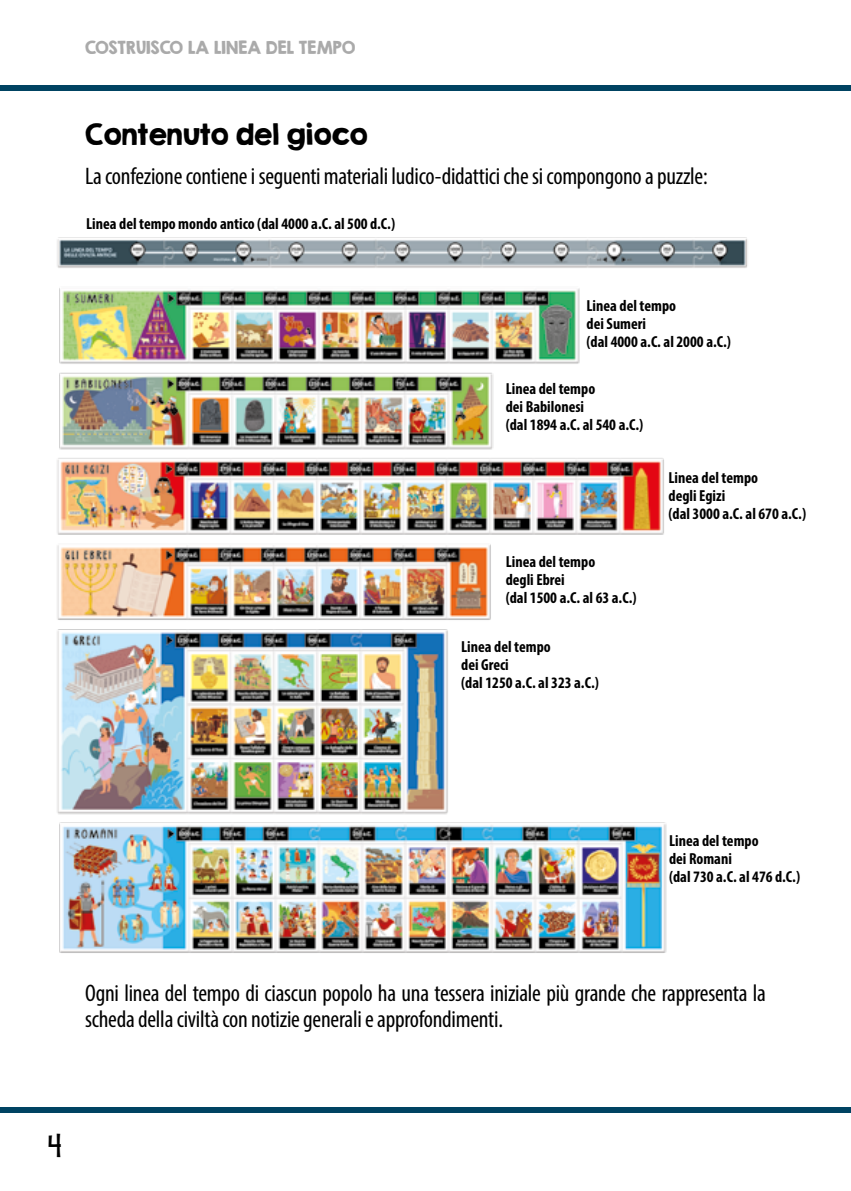
<style>
.page{position:relative;width:851px;height:1191px;background:#fff}
.page>*{position:absolute;margin:0;border:0;box-sizing:border-box;transform-origin:0 0}
.t1{font:26px "KG Second Chances Solid";color:#000}
.t2{font:condensed 24px/26px "Myriad Pro";letter-spacing:-.01em;color:#000}
.t3{font:24px "KG She Persisted";color:#000}
.t4{font:700 condensed 16px/18px "Myriad Pro";color:#000}
.t5{font:16px "KG Second Chances Solid";color:#aaa}
</style>
<div class="page">
<img style="left:57px;top:237px;width:691px;height:716px">
<div style="left:0;top:85px;width:850px;height:5px;background:#004362"></div>
<div style="left:0;top:1107px;width:850px;height:5px;background:#004362"></div>
<p class="t5" style="left:85px;top:38px;width:272px">COSTRUISCO LA LINEA DEL TEMPO</p>
<h1 class="t1" style="left:85px;top:118px;width:284px">Contenuto del gioco</h1>
<h2 class="t2" style="left:85px;top:163px;width:624px">La confezione contiene i seguenti materiali ludico-didattici che si compongono a puzzle:</h2>
<p class="t4" style="left:86px;top:214px;width:310px">Linea del tempo mondo antico (dal 4000 a.C. al 500 d.C.)</p>
<p class="t4" style="left:586px;top:296px;width:146px">Linea del tempo<br>dei Sumeri<br>(dal 4000 a.C. al 2000 a.C.)</p>
<p class="t4" style="left:505px;top:379px;width:139px">Linea del tempo<br>dei Babilonesi<br>(dal 1894 a.C. al 540 a.C.)</p>
<p class="t4" style="left:505px;top:552px;width:132px">Linea del tempo<br>degli Ebrei<br>(dal 1500 a.C. al 63 a.C.)</p>
<p class="t4" style="left:461px;top:637px;width:139px">Linea del tempo<br>dei Greci<br>(dal 1250 a.C. al 323 a.C.)</p>
<p class="t4" style="left:668px;top:468px;width:139px">Linea del tempo<br>degli Egizi<br>(dal 3000 a.C. al 670 a.C.)</p>
<p class="t4" style="left:669px;top:831px;width:132px">Linea del tempo<br>dei Romani<br>(dal 730 a.C. al 476 d.C.)</p>
<h2 class="t2" style="left:85px;top:980px;width:682px">Ogni linea del tempo di ciascun popolo ha una tessera iniziale più grande che rappresenta la scheda della civiltà con notizie generali e approfondimenti.</h2>
<h2 class="t3" style="left:48px;top:1127px;width:15px">4</h2>
</div>
